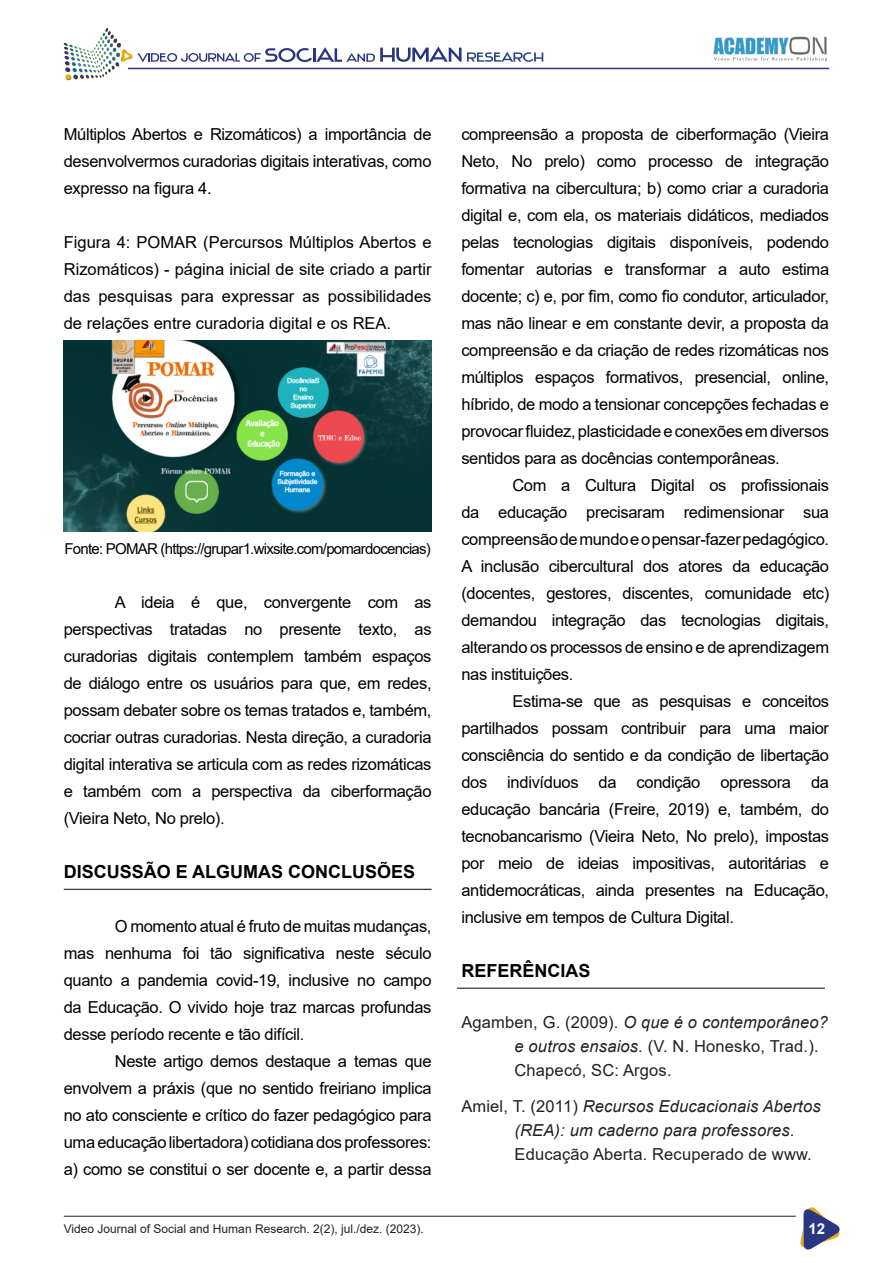
<style>
.page{position:relative;width:893px;height:1263px;background:#fff}
.page>*{position:absolute;margin:0;border:0;box-sizing:border-box;transform-origin:0 0}
.t1{font:700 18px "Arial";color:#000}
.t2{font:16.5px/27px "Arial";letter-spacing:-.02em;color:#000;text-align:justify}
.t3{font:italic 16.5px/24px "Arial";letter-spacing:.01em;color:#231f20}
.t4{font:16.5px/24px "Arial";letter-spacing:.01em;color:#231f20}
.t5{font:15px "Arial";letter-spacing:-.05em;color:#000}
.t6{font:700 15px "Arial";color:#fff}
.t7{font:12px "Arial";color:#231f20}
.s1{font-style:italic}
.s2{font-style:normal}
</style>
<div class="page">
<svg style="left:785px;top:1207px;width:55px;height:43px"></svg>
<hr style="left:64px;top:1216px;width:732px;height:1px;background:#231f20">
<hr style="left:128px;top:68px;width:701px;height:1px;background:#2b3682">
<img style="left:64px;top:28px;width:68px;height:52px">
<img style="left:713px;top:37px;width:115px;height:25px">
<svg style="left:138px;top:46px;width:405px;height:16px"></svg>
<img style="left:64px;top:340px;width:368px;height:192px">
<hr style="left:64px;top:889px;width:368px;height:1px;background:#231f20">
<hr style="left:457px;top:988px;width:368px;height:1px;background:#231f20">
<p class="t2" style="left:64px;top:120px;width:369px">Múltiplos Abertos e Rizomáticos) a importância de desenvolvermos curadorias digitais interativas, como expresso na figura 4.</p>
<p class="t2" style="left:64px;top:228px;width:369px">Figura 4: POMAR (Percursos Múltiplos Abertos e Rizomáticos) - página inicial de site criado a partir das pesquisas para expressar as possibilidades de relações entre curadoria digital e os REA.</p>
<p class="t5" style="left:64px;top:538px;width:368px">Fonte: POMAR (https://grupar1.wixsite.com/pomardocencias)</p>
<p class="t2" style="left:64px;top:588px;width:369px;text-indent:51px">A ideia é que, convergente com as perspectivas tratadas no presente texto, as curadorias digitais contemplem também espaços de diálogo entre os usuários para que, em redes, possam debater sobre os temas tratados e, também, cocriar outras curadorias. Nesta direção, a curadoria digital interativa se articula com as redes rizomáticas e também com a perspectiva da ciberformação (Vieira Neto, No prelo).</p>
<p class="t1" style="left:64px;top:859px;width:353px">DISCUSSÃO E ALGUMAS CONCLUSÕES</p>
<p class="t2" style="left:64px;top:912px;width:369px;text-indent:51px">O momento atual é fruto de muitas mudanças, mas nenhuma foi tão significativa neste século quanto a pandemia covid-19, inclusive no campo da Educação. O vivido hoje traz marcas profundas desse período recente e tão difícil.</p>
<p class="t2" style="left:64px;top:1047px;width:369px;text-indent:51px">Neste artigo demos destaque a temas que envolvem a práxis (que no sentido freiriano implica no ato consciente e crítico do fazer pedagógico para uma educação libertadora) cotidiana dos professores: a) como se constitui o ser docente e, a partir dessa</p>
<p class="t2" style="left:461px;top:120px;width:369px">compreensão a proposta de ciberformação (Vieira Neto, No prelo) como processo de integração formativa na cibercultura; b) como criar a curadoria digital e, com ela, os materiais didáticos, mediados pelas tecnologias digitais disponíveis, podendo fomentar autorias e transformar a auto estima docente; c) e, por fim, como fio condutor, articulador, mas não linear e em constante devir, a proposta da compreensão e da criação de redes rizomáticas nos múltiplos espaços formativos, presencial, online, híbrido, de modo a tensionar concepções fechadas e provocar fluidez, plasticidade e conexões em diversos sentidos para as docências contemporâneas.</p>
<p class="t2" style="left:461px;top:471px;width:369px;text-indent:51px">Com a Cultura Digital os profissionais da educação precisaram redimensionar sua compreensão de mundo e o pensar-fazer pedagógico.<br>A inclusão cibercultural dos atores da educação (docentes, gestores, discentes, comunidade etc) demandou integração das tecnologias digitais, alterando os processos de ensino e de aprendizagem nas instituições.</p>
<p class="t2" style="left:461px;top:687px;width:369px;text-indent:51px">Estima-se que as pesquisas e conceitos partilhados possam contribuir para uma maior consciência do sentido e da condição de libertação dos indivíduos da condição opressora da educação bancária (Freire, 2019) e, também, do tecnobancarismo (Vieira Neto, No prelo), impostas por meio de ideias impositivas, autoritárias e antidemocráticas, ainda presentes na Educação, inclusive em tempos de Cultura Digital.</p>
<p class="t1" style="left:461px;top:958px;width:131px">REFERÊNCIAS</p>
<p class="t4" style="left:515px;top:1010px;width:315px;text-indent:-53px">Agamben, G. (2009). <span class="s1">O que é o contemporâneo? e outros ensaios</span>. (V. N. Honesko, Trad.).<br>Chapecó, SC: Argos.</p>
<p class="t3" style="left:515px;top:1095px;width:308px;text-indent:-53px"><span class="s2">Amiel, T. (2011)</span> Recursos Educacionais Abertos (REA): um caderno para professores<span class="s2">.<br>Educação Aberta. Recuperado de www.</span></p>
<p class="t7" style="left:64px;top:1220px;width:361px">Video Journal of Social and Human Research. 2(2), jul./dez. (2023).</p>
<p class="t6" style="left:808px;top:1218px;width:18px">12</p>
</div>
